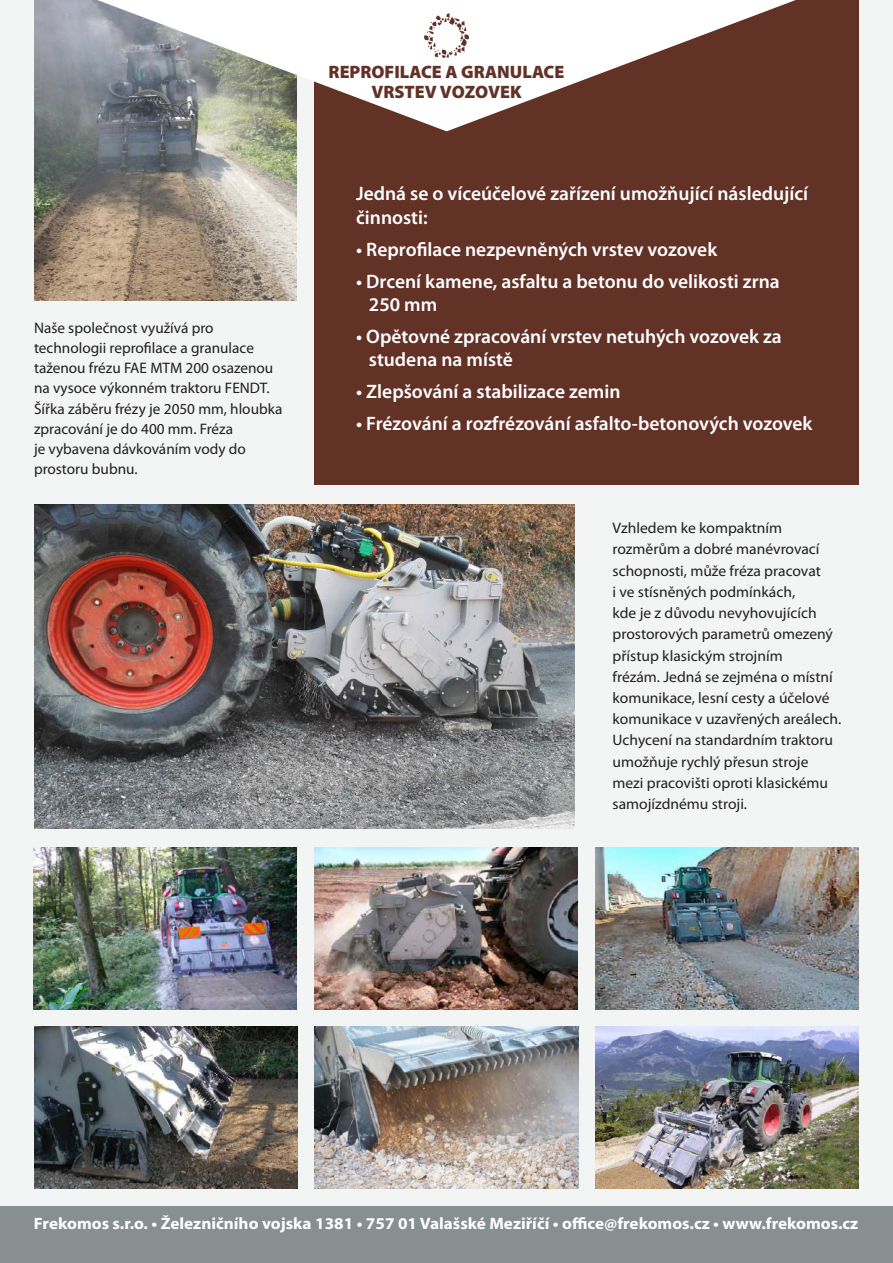
<style>
.page{position:relative;width:893px;height:1263px;background:#f3f4f4}
.page>*{position:absolute;margin:0;border:0;box-sizing:border-box;transform-origin:0 0}
.t1{font:600 19.5px/23.4px "Myriad Pro";color:#fff}
.t2{font:900 18px "Myriad Pro";color:#623227}
.t3{font:700 16.5px "Myriad Pro";color:#fff;scale:1.04 1}
.t4{font:15.3px/21.1px "Myriad Pro";color:#231f20}
</style>
<div class="page">
<div style="left:0;top:1206px;width:893px;height:57px;background:#888f91"></div>
<div style="left:315px;top:0;width:544px;height:485px;background:#623227"></div>
<img style="left:34px;top:0;width:263px;height:301px">
<img style="left:34px;top:504px;width:540px;height:324px">
<svg style="left:97px;top:0;width:699px;height:131px"></svg>
<svg style="left:423px;top:13px;width:46px;height:45px;background:#e2dad8"></svg>
<img style="left:33px;top:848px;width:264px;height:161px">
<img style="left:314px;top:848px;width:264px;height:161px">
<img style="left:595px;top:848px;width:264px;height:161px">
<img style="left:595px;top:1027px;width:264px;height:161px">
<img style="left:34px;top:1027px;width:264px;height:161px">
<img style="left:315px;top:1027px;width:263px;height:161px">
<p class="t4" style="left:34px;top:317px;width:250px;line-height:20.2px">Naše společnost využívá pro technologii reprofilace a granulace taženou frézu FAE MTM 200 osazenou na vysoce výkonném traktoru FENDT.<br>Šířka záběru frézy je 2050 mm, hloubka zpracování je do 400 mm. Fréza<br>je vybavena dávkováním vody do prostoru bubnu.</p>
<p class="t2" style="left:329px;top:60px;width:237px">REPROFILACE A GRANULACE</p>
<p class="t2" style="left:371px;top:80px;width:152px">VRSTEV VOZOVEK</p>
<p class="t1" style="left:356px;top:182px;width:454px">Jedná se o víceúčelové zařízení umožňující následující činnosti:</p>
<p class="t1" style="left:356px;top:237px;width:363px">• Reprofilace nezpevněných vrstev vozovek</p>
<p class="t1" style="left:369px;top:269px;width:412px;text-indent:-13px">• Drcení kamene, asfaltu a betonu do velikosti zrna<br>250 mm</p>
<p class="t1" style="left:369px;top:324px;width:414px;text-indent:-13px">• Opětovné zpracování vrstev netuhých vozovek za studena na místě</p>
<p class="t1" style="left:356px;top:379px;width:266px">• Zlepšování a stabilizace zemin</p>
<p class="t1" style="left:356px;top:411px;width:458px">• Frézování a rozfrézování asfalto-betonových vozovek</p>
<p class="t4" style="left:612px;top:517px;width:230px">Vzhledem ke kompaktním rozměrům a dobré manévrovací schopnosti, může fréza pracovat<br>i ve stísněných podmínkách,<br>kde je z důvodu nevyhovujících prostorových parametrů omezený přístup klasickým strojním<br>frézám. Jedná se zejména o místní komunikace, lesní cesty a účelové komunikace v uzavřených areálech.<br>Uchycení na standardním traktoru umožňuje rychlý přesun stroje mezi pracovišti oproti klasickému samojízdnému stroji.</p>
<p class="t3" style="left:34px;top:1212px;width:794px">Frekomos s.r.o. • Železničního vojska 1381 • 757 01 Valašské Meziříčí • office@frekomos.cz • www.frekomos.cz</p>
</div>
